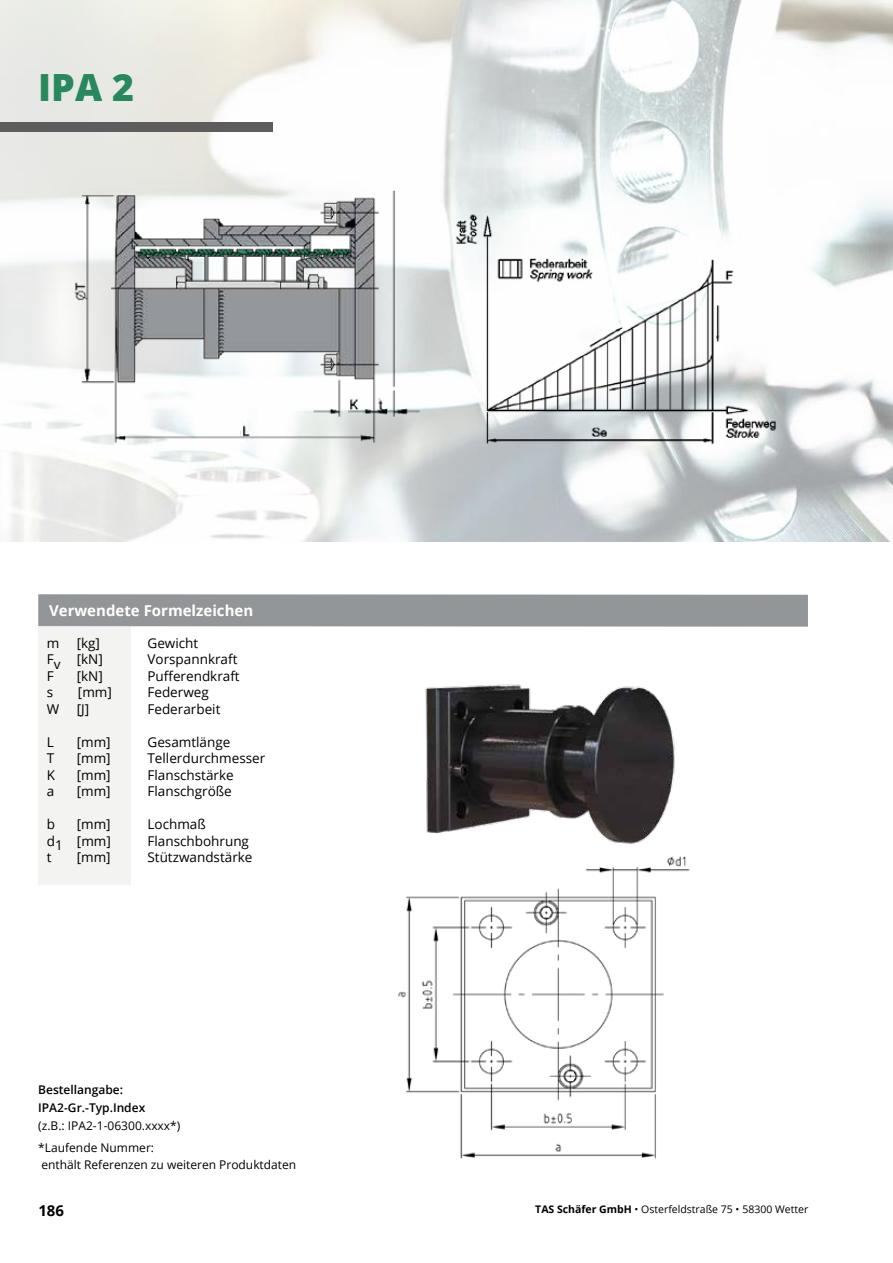
<style>
.page{position:relative;width:893px;height:1263px;background:#fff}
.page>*{position:absolute;margin:0;border:0;box-sizing:border-box;transform-origin:0 0}
.t1{font:800 37.5px "Open Sans";color:#27885d}
.t2{font:700 15px "Open Sans";color:#fff}
.t3{font:700 15px "Open Sans";color:#000}
.t4{font:13.5px "Open Sans";color:#000}
.t5{font:12px/21.8px "Open Sans";color:#000}
.t6{font:600 12px/18px "Open Sans";color:#000}
.t7{font:10.5px "Open Sans";color:#000}
.s1{font-weight:700}
</style>
<div class="page">
<img style="left:0;top:0;width:893px;height:541px">
<div style="left:38px;top:627px;width:93px;height:257px;background:#f3f3f2"></div>
<div style="left:38px;top:594px;width:770px;height:33px;background:#939698"></div>
<img style="left:70px;top:178px;width:353px;height:268px">
<img style="left:449px;top:178px;width:331px;height:272px">
<img style="left:425px;top:684px;width:261px;height:173px">
<img style="left:398px;top:857px;width:292px;height:302px">
<div style="left:0;top:122px;width:272px;height:9px;background:#5e5c5c"></div>
<h1 class="t1" style="left:38px;top:59px;width:97px">IPA 2</h1>
<p class="t2" style="left:49px;top:600px;width:206px">Verwendete Formelzeichen</p>
<p class="t4" style="left:47px;top:634px;width:14px">m</p>
<p class="t4" style="left:77px;top:634px;width:25px">[kg]</p>
<p class="t4" style="left:147px;top:634px;width:52px">Gewicht</p>
<p class="t4" style="left:47px;top:650px;width:57px">Fv [kN]</p>
<p class="t4" style="left:147px;top:650px;width:91px">Vorspannkraft</p>
<p class="t4" style="left:47px;top:667px;width:8px">F</p>
<p class="t4" style="left:77px;top:667px;width:28px">[kN]</p>
<p class="t4" style="left:147px;top:667px;width:94px">Pufferendkraft</p>
<p class="t4" style="left:47px;top:683px;width:8px">s</p>
<p class="t4" style="left:78px;top:683px;width:35px">[mm]</p>
<p class="t4" style="left:147px;top:683px;width:63px">Federweg</p>
<p class="t4" style="left:47px;top:700px;width:14px">W</p>
<p class="t4" style="left:77px;top:700px;width:14px">[J]</p>
<p class="t4" style="left:147px;top:700px;width:74px">Federarbeit</p>
<p class="t4" style="left:47px;top:733px;width:9px">L</p>
<p class="t4" style="left:77px;top:733px;width:35px">[mm]</p>
<p class="t4" style="left:147px;top:733px;width:84px">Gesamtlänge</p>
<p class="t4" style="left:47px;top:749px;width:9px">T</p>
<p class="t4" style="left:77px;top:749px;width:35px">[mm]</p>
<p class="t4" style="left:147px;top:749px;width:119px">Tellerdurchmesser</p>
<p class="t4" style="left:47px;top:766px;width:10px">K</p>
<p class="t4" style="left:77px;top:766px;width:35px">[mm]</p>
<p class="t4" style="left:147px;top:766px;width:88px">Flanschstärke</p>
<p class="t4" style="left:47px;top:782px;width:9px">a</p>
<p class="t4" style="left:77px;top:782px;width:35px">[mm]</p>
<p class="t4" style="left:147px;top:782px;width:86px">Flanschgröße</p>
<p class="t4" style="left:47px;top:815px;width:10px">b</p>
<p class="t4" style="left:77px;top:815px;width:35px">[mm]</p>
<p class="t4" style="left:147px;top:815px;width:60px">Lochmaß</p>
<p class="t4" style="left:47px;top:832px;width:66px">d1 [mm]</p>
<p class="t4" style="left:148px;top:832px;width:103px">Flanschbohrung</p>
<p class="t4" style="left:47px;top:848px;width:6px">t</p>
<p class="t4" style="left:77px;top:848px;width:35px">[mm]</p>
<p class="t4" style="left:148px;top:848px;width:106px">Stützwandstärke</p>
<p class="t6" style="left:38px;top:1081px;width:109px">Bestellangabe:<br>IPA2-Gr.-Typ.Index</p>
<p class="t5" style="left:38px;top:1115px;width:144px">(z.B.: IPA2-1-06300.xxxx*) *Laufende Nummer:</p>
<p class="t5" style="left:41px;top:1153px;width:256px">enthält Referenzen zu weiteren Produktdaten</p>
<p class="t3" style="left:38px;top:1200px;width:27px">186</p>
<p class="t7" style="left:535px;top:1202px;width:275px"><span class="s1">TAS Schäfer GmbH</span> • Osterfeldstraße 75 • 58300 Wetter</p>
</div>
